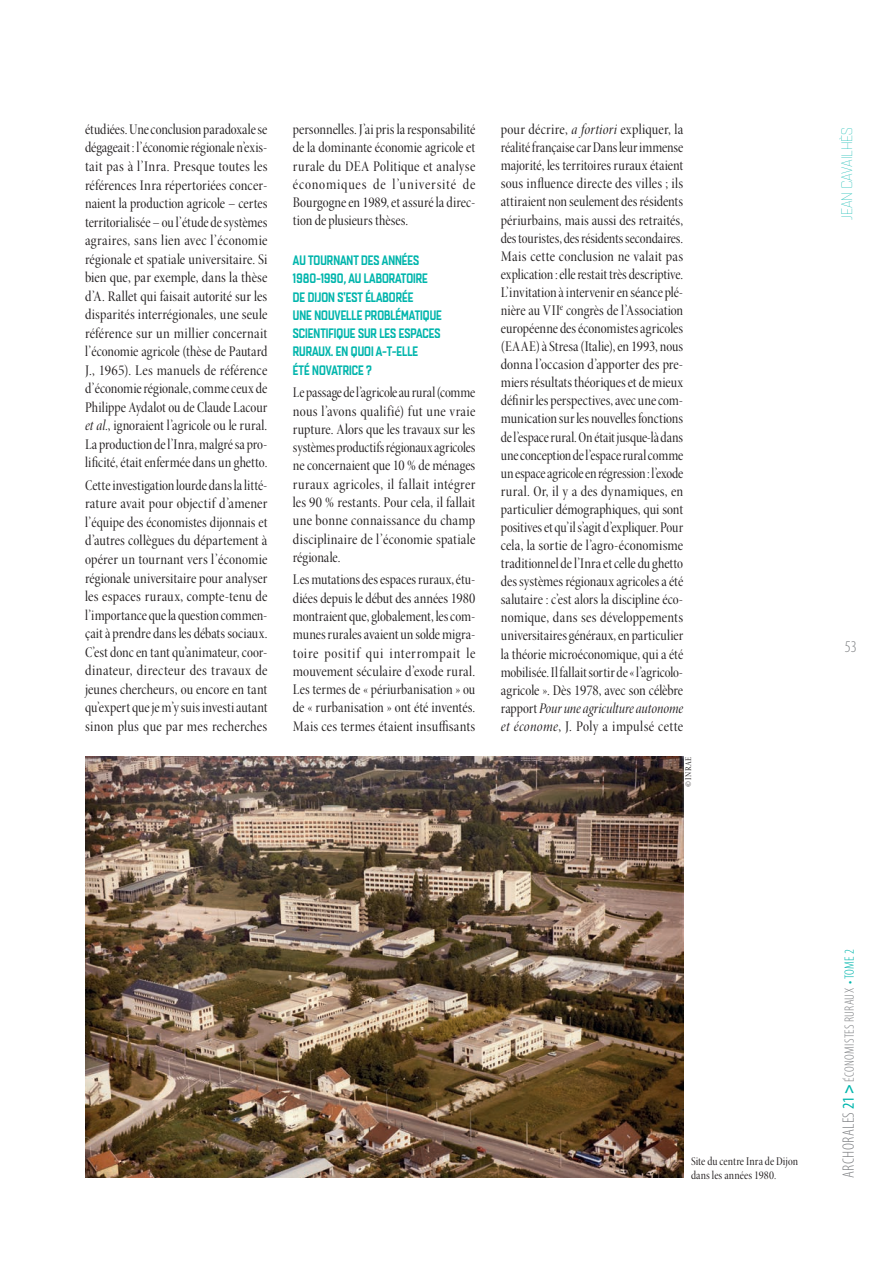
<style>
.page{position:relative;width:893px;height:1263px;background:#fff}
.page>*{position:absolute;margin:0;border:0;box-sizing:border-box;transform-origin:0 0}
.t1{font:300 condensed 16.5px "Myriad Pro";color:#808285}
.t2{font:15px/18.1px "Minion Pro Cn Disp";letter-spacing:.01em;color:#231f20;text-align:justify}
.t3{font:15px "Minion Pro Cn It Disp";color:#231f20}
.t4{font:15px "Quarca Nor Thi";color:#00b5ac}
.t5{font:13.5px/18.3px "Quarca Con Med";color:#00b5ac}
.t6{font:300 condensed 13.5px "Myriad Pro";letter-spacing:.02em;color:#808285}
.t7{font:12px/13.5px "Minion Pro Cn Disp";letter-spacing:.01em;color:#231f20}
.t8{font:9px "Minion Pro Cn Disp";color:#231f20}
.s1{font-family:"Minion Pro Cn It Disp"}
.s2{font-family:"Minion Pro Cn Disp"}
.s3{font-size:16.5px}
.s4{font-weight:400;font-size:16.5px;color:#00b5ac}
.s5{font-weight:700;font-size:16.5px;color:#00b5ac}
.s6{color:#00b5ac}
</style>
<div class="page">
<img style="left:85px;top:757px;width:598px;height:421px">
<p class="t2" style="left:85px;top:120px;width:184px">étudiées. Une conclusion paradoxale se dégageait : l’économie régionale n’exis&shy;tait pas à l’Inra. Presque toutes les références Inra répertoriées concer&shy;naient la production agricole – certes territorialisée – ou l’étude de systèmes agraires, sans lien avec l’économie régionale et spatiale universitaire. Si bien que, par exemple, dans la thèse d’A. Rallet qui faisait autorité sur les disparités interrégionales, une seule référence sur un millier concernait l’économie agricole (thèse de Pautard J., 1965). Les manuels de référence d’économie régionale, comme ceux de Philippe Aydalot ou de Claude Lacour <span class="s1">et al</span>., ignoraient l’agricole ou le rural.<br>La production de l’Inra, malgré sa pro&shy;lificité, était enfermée dans un ghetto.</p>
<p class="t2" style="left:85px;top:476px;width:184px">Cette investigation lourde dans la litté&shy;rature avait pour objectif d’amener l’équipe des économistes dijonnais et d’autres collègues du département à opérer un tournant vers l’économie régionale universitaire pour analyser les espaces ruraux, compte-tenu de l’importance que la question commen&shy;çait à prendre dans les débats sociaux.<br>C’est donc en tant qu’animateur, coor&shy;dinateur, directeur des travaux de jeunes chercheurs, ou encore en tant qu’expert que je m’y suis investi autant sinon plus que par mes recherches</p>
<p class="t2" style="left:293px;top:120px;width:184px">personnelles. J’ai pris la responsabilité de la dominante économie agricole et rurale du DEA Politique et analyse économiques de l’université de Bourgogne en 1989, et assuré la direc&shy;tion de plusieurs thèses.</p>
<p class="t5" style="left:293px;top:251px;width:150px">AU TOURNANT DES ANNÉES<br>1980-1990, AU LABORATOIRE<br>DE DIJON S’EST ÉLABORÉE<br>UNE NOUVELLE PROBLÉMATIQUE<br>SCIENTIFIQUE SUR LES ESPACES<br>RURAUX. EN QUOI A-T-ELLE<br>ÉTÉ NOVATRICE ?</p>
<p class="t2" style="left:293px;top:384px;width:184px">Le passage de l’agricole au rural (comme nous l’avons qualifié) fut une vraie rupture. Alors que les travaux sur les systèmes productifs régionaux agricoles ne concernaient que 10 % de ménages ruraux agricoles, il fallait intégrer les 90 % restants. Pour cela, il fallait une bonne connaissance du champ disciplinaire de l’économie spatiale régionale.</p>
<p class="t2" style="left:293px;top:571px;width:184px">Les mutations des espaces ruraux, étu&shy;diées depuis le début des années 1980 montraient que, globalement, les com&shy;munes rurales avaient un solde migra&shy;toire positif qui interrompait le mouvement séculaire d’exode rural.<br>Les termes de « périurbanisation » ou de « rurbanisation » ont été inventés.<br>Mais ces termes étaient insuffisants</p>
<p class="t2" style="left:501px;top:121px;width:184px">pour décrire, <span class="s1">a fortiori</span> expliquer, la réalité française car Dans leur immense majorité, les territoires ruraux étaient sous influence directe des villes ; ils attiraient non seulement des résidents périurbains, mais aussi des retraités, des touristes, des résidents secondaires.<br>Mais cette conclusion ne valait pas explication : elle restait très descriptive.<br>L’invitation à intervenir en séance plé&shy;nière au VII<sup>e</sup> congrès de l’Association européenne des économistes agricoles (EAAE) à Stresa (Italie), en 1993, nous donna l’occasion d’apporter des pre&shy;miers résultats théoriques et de mieux définir les perspectives, avec une com&shy;munication sur les nouvelles fonctions de l’espace rural. On était jusque-là dans une conception de l’espace rural comme un espace agricole en régression : l’exode rural. Or, il y a des dynamiques, en particulier démographiques, qui sont positives et qu’il s’agit d’expliquer. Pour cela, la sortie de l’agro-économisme traditionnel de l’Inra et celle du ghetto des systèmes régionaux agricoles a été salutaire : c’est alors la discipline éco&shy;nomique, dans ses développements universitaires généraux, en particulier la théorie microéconomique, qui a été mobilisée. Il fallait sortir de « l’agricolo&shy;agricole ». Dès 1978, avec son célèbre</p>
<p class="t3" style="left:501px;top:699px;width:184px"><span class="s2">rapport</span> Pour une agriculture autonome</p>
<p class="t2" style="left:501px;top:717px;width:184px"><span class="s1">et économe</span>, J. Poly a impulsé cette</p>
<p class="t8" style="left:683px;top:787px;width:32px;rotate:-90deg">© INRAE</p>
<p class="t4" style="left:838px;top:220px;width:92px;rotate:-90deg">Jean CAVAILHÈS</p>
<p class="t1" style="left:845px;top:638px;width:13px">53</p>
<p class="t7" style="left:691px;top:1155px;width:108px">Site du centre Inra de Dijon dans les années 1980.</p>
<p class="t6" style="left:842px;top:1178px;width:230px;rotate:-90deg"><span class="s3">ARCHORALES</span><span class="s4">21</span> <span class="s5">&gt;</span> ÉCONOMISTES RURAUX <span class="s6">• TOME 2</span></p>
</div>
